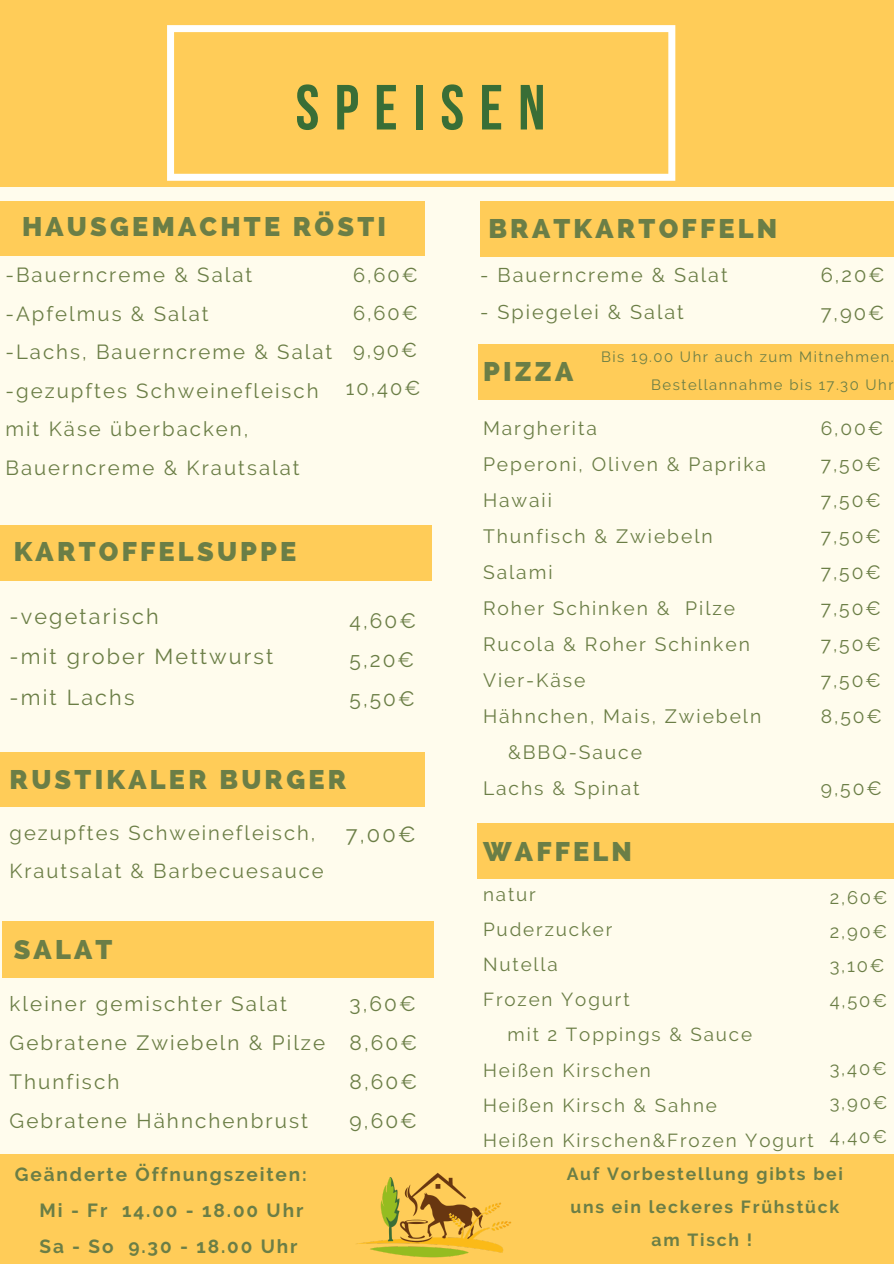
<style>
.page{position:relative;width:894px;height:1264px;background:#fff}
.page>*{position:absolute;margin:0;border:0;box-sizing:border-box;transform-origin:0 0}
.t1{font:700 63.6px "Bebas Neue";letter-spacing:.24em;color:#396e36}
.t2{font:800 27px "Raleway";letter-spacing:.12em;color:#6b7e46}
.t3{font:21.9px "Raleway";color:#6b7e46}
.t4{font:21.6px/40.8px "Raleway";letter-spacing:.1em;color:#6b7e46}
.t5{font:20.85px/39px "Raleway";letter-spacing:.1em;color:#6b7e46;text-align:justify}
.t6{font:20.55px/39px "Raleway";letter-spacing:.1em;color:#6b7e46}
.t7{font:20.4px/38.4px "Raleway";letter-spacing:.1em;color:#6b7e46}
.t8{font:20.1px/37.7px "Raleway";letter-spacing:.1em;color:#6b7e46}
.t9{font:19.95px/37.5px "Raleway";letter-spacing:.1em;color:#6b7e46;text-align:center}
.t10{font:19.8px "Raleway";letter-spacing:.1em;color:#6b7e46}
.t11{font:19.2px/36px "Raleway";letter-spacing:.1em;color:#6b7e46}
.t12{font:700 18.9px/35.8px "Raleway";letter-spacing:.1em;color:#6b7e46}
.t13{font:18.75px "Raleway";letter-spacing:.1em;color:#6b7e46}
.t14{font:18.3px/34.2px "Raleway";letter-spacing:.1em;color:#6b7e46}
.t15{font:700 17.55px/33.2px "Raleway";letter-spacing:.1em;color:#6b7e46;text-align:center}
.t16{font:14.85px/28px "Raleway";letter-spacing:.1em;color:#6b7e46;text-align:right}
</style>
<div class="page">
<div style="left:0;top:0;width:893px;height:1263px;background:#ffcc58"></div>
<div style="left:0;top:188px;width:893px;height:965px;background:#fffced"></div>
<div style="left:0;top:525px;width:431px;height:55px;background:#ffcc58"></div>
<div style="left:478px;top:344px;width:415px;height:55px;background:#ffcc58"></div>
<div style="left:0;top:201px;width:424px;height:54px;background:#ffcc58"></div>
<div style="left:477px;top:823px;width:416px;height:56px;background:#ffcc58"></div>
<svg style="left:167px;top:25px;width:508px;height:156px"></svg>
<img style="left:310px;top:1153px;width:253px;height:105px">
<div style="left:0;top:752px;width:424px;height:54px;background:#ffcc58"></div>
<div style="left:2px;top:921px;width:432px;height:56px;background:#ffcc58"></div>
<div style="left:480px;top:201px;width:413px;height:55px;background:#ffcc58"></div>
<h1 class="t1" style="left:295px;top:82px;width:251px">SPEISEN</h1>
<h2 class="t2" style="left:22px;top:210px;width:365px">HAUSGEMACHTE RÖSTI</h2>
<p class="t7" style="left:5px;top:256px;width:328px">-Bauerncreme &amp; Salat -Apfelmus &amp; Salat<br>-Lachs, Bauerncreme &amp; Salat -gezupftes Schweinefleisch mit Käse überbacken,<br>Bauerncreme &amp; Krautsalat</p>
<p class="t9" style="left:346px;top:256px;width:76px">6,60€<br>6,60€<br>9,90€<br>10,40€</p>
<h2 class="t2" style="left:14px;top:535px;width:284px">KARTOFFELSUPPE</h2>
<p class="t4" style="left:10px;top:595px;width:265px">-vegetarisch<br>-mit grober Mettwurst -mit Lachs</p>
<p class="t5" style="left:349px;top:601px;width:68px">4,60€ 5,20€ 5,50€</p>
<h2 class="t2" style="left:10px;top:764px;width:338px">RUSTIKALER BURGER</h2>
<p class="t8" style="left:10px;top:813px;width:315px;line-height:38.1px">gezupftes Schweinefleisch,<br>Krautsalat &amp; Barbecuesauce</p>
<p class="t3" style="left:346px;top:821px;width:71px">7,00€</p>
<h2 class="t2" style="left:14px;top:933px;width:100px">SALAT</h2>
<p class="t6" style="left:10px;top:984px;width:317px">kleiner gemischter Salat<br>Gebratene Zwiebeln &amp; Pilze<br>Thunfisch<br>Gebratene Hähnchenbrust</p>
<p class="t5" style="left:349px;top:984px;width:69px">3,60€ 8,60€ 8,60€ 9,60€</p>
<h2 class="t2" style="left:488px;top:213px;width:290px">BRATKARTOFFELN</h2>
<p class="t10" style="left:480px;top:263px;width:249px">- Bauerncreme &amp; Salat</p>
<p class="t10" style="left:480px;top:300px;width:205px">- Spiegelei &amp; Salat</p>
<p class="t8" style="left:820px;top:256px;width:65px">6,20€<br>7,90€</p>
<h2 class="t2" style="left:483px;top:356px;width:92px">PIZZA</h2>
<p class="t16" style="left:601px;top:343px;width:294px">Bis 19.00 Uhr auch zum Mitnehmen.<br>Bestellannahme bis 17.30 Uhr</p>
<p class="t11" style="left:483px;top:410px;width:115px">Margherita</p>
<p class="t11" style="left:483px;top:446px;width:284px">Peperoni, Oliven &amp; Paprika</p>
<p class="t11" style="left:483px;top:482px;width:70px">Hawaii</p>
<p class="t11" style="left:483px;top:518px;width:231px">Thunfisch &amp; Zwiebeln</p>
<p class="t11" style="left:483px;top:554px;width:71px">Salami</p>
<p class="t11" style="left:483px;top:590px;width:253px">Roher Schinken &amp; Pilze</p>
<p class="t11" style="left:483px;top:626px;width:268px">Rucola &amp; Roher Schinken</p>
<p class="t11" style="left:483px;top:662px;width:104px">Vier-Käse</p>
<p class="t11" style="left:483px;top:698px;width:280px">Hähnchen, Mais, Zwiebeln</p>
<p class="t11" style="left:508px;top:734px;width:135px">&amp;BBQ-Sauce</p>
<p class="t11" style="left:483px;top:770px;width:158px">Lachs &amp; Spinat</p>
<h2 class="t2" style="left:483px;top:835px;width:150px">WAFFELN</h2>
<p class="t11" style="left:820px;top:410px;width:64px">6,00€<br>7,50€<br>7,50€<br>7,50€<br>7,50€<br>7,50€<br>7,50€<br>7,50€<br>8,50€</p>
<p class="t11" style="left:820px;top:770px;width:62px">9,50€</p>
<p class="t13" style="left:483px;top:883px;width:54px">natur</p>
<p class="t13" style="left:483px;top:918px;width:131px">Puderzucker</p>
<p class="t13" style="left:483px;top:953px;width:76px">Nutella</p>
<p class="t13" style="left:483px;top:988px;width:148px">Frozen Yogurt</p>
<p class="t13" style="left:507px;top:1023px;width:246px">mit 2 Toppings &amp; Sauce</p>
<p class="t13" style="left:483px;top:1058px;width:169px">Heißen Kirschen</p>
<p class="t13" style="left:483px;top:1094px;width:235px">Heißen Kirsch &amp; Sahne</p>
<p class="t13" style="left:483px;top:1129px;width:332px">Heißen Kirschen&amp;Frozen Yogurt</p>
<p class="t14" style="left:829px;top:880px;width:59px">2,60€<br>2,90€<br>3,10€<br>4,50€</p>
<p class="t14" style="left:829px;top:1051px;width:59px;text-align:justify">3,40€ 3,90€ 4,40€</p>
<p class="t12" style="left:39px;top:1156px;width:269px;text-indent:-25px">Geänderte Öffnungszeiten:<br>Mi - Fr 14.00 - 18.00 Uhr<br>Sa - So 9.30 - 18.00 Uhr</p>
<p class="t15" style="left:566px;top:1157px;width:278px">Auf Vorbestellung gibts bei uns ein leckeres Frühstück am Tisch !</p>
</div>
